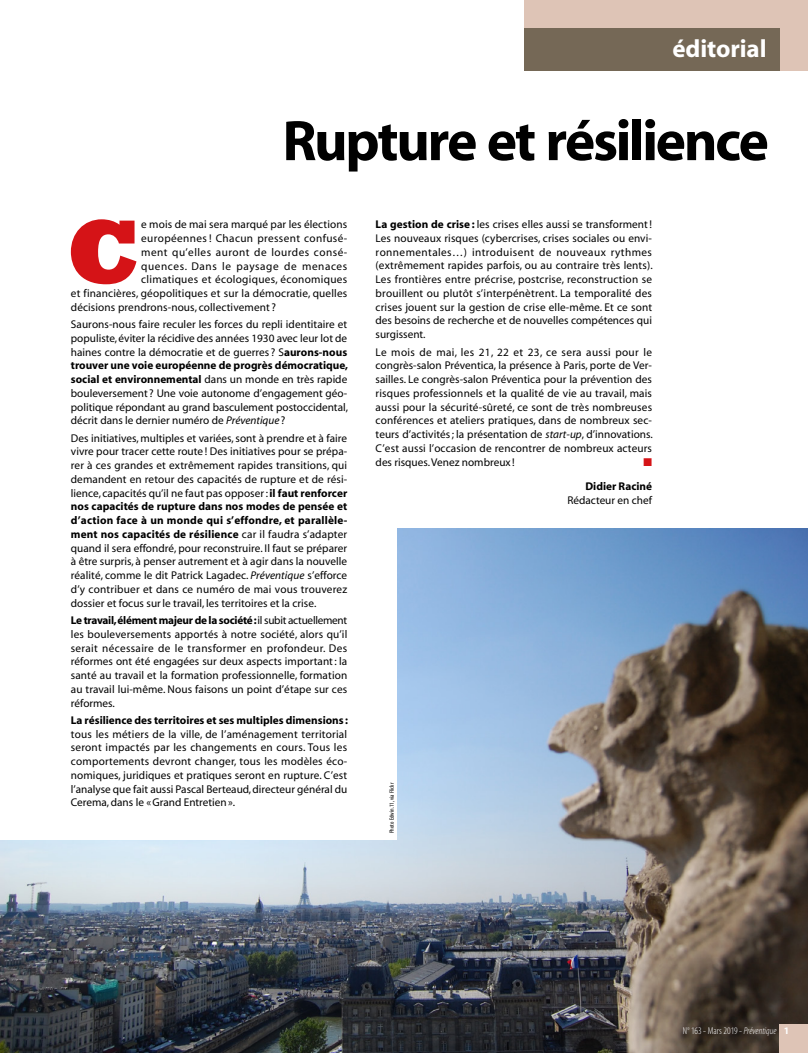
<style>
.page{position:relative;width:808px;height:1053px;background:#fff}
.page>*{position:absolute;margin:0;border:0;box-sizing:border-box;transform-origin:0 0}
.t1{font:800 92.25px "Rockwell";color:#d51317}
.t2{font:57.5px "Myriad MM 700 600";letter-spacing:-.04em;color:#000}
.t3{font:25px "Myriad MM 700 600";letter-spacing:-.005em;color:#fff}
.t4{font:11.25px/13.8px "Myriad MM 400 600";letter-spacing:.005em;color:#000;text-align:justify}
.t5{font:11.25px/13.8px "Myriad MM 700 600";color:#000}
.t6{font:11.25px "Myriad MM 700 600";letter-spacing:-.025em;color:#000}
.t7{font:11.25px "Myriad MM 400 600";letter-spacing:.025em;color:#000}
.t8{font:11.25px "Myriad MM 400 600";letter-spacing:.035em;color:#000}
.t9{font:11.25px "Myriad MM 400 600";letter-spacing:.04em;color:#000}
.t10{font:11.25px "Myriad MM 400 600";letter-spacing:.05em;color:#000}
.t11{font:11.25px "Zapf Dingbats ITC";color:#d51317}
.t12{font:10px "Myriad MM 215 300";letter-spacing:.005em;color:#fff}
.t13{font:6.25px "Myriad MM 400 300";letter-spacing:.01em;color:#000}
.s1{font-family:"Myriad MM 700 600"}
.s2{font-family:"Myriad MM 400 600"}
.s3{font-family:"Myriad MM It 400 600"}
.s4{font-family:"Myriad MM It 215 300"}
</style>
<div class="page">
<img style="left:0;top:528px;width:808px;height:524px">
<div style="left:0;top:521px;width:397px;height:318px;background:#fff"></div>
<div style="left:524px;top:0;width:284px;height:71px;background:#dec4b6"></div>
<div style="left:524px;top:28px;width:256px;height:43px;background:#756856"></div>
<div style="left:780px;top:1024px;width:28px;height:28px;background:#dec4b6"></div>
<h3 class="t3" style="left:672px;top:37px;width:96px">éditorial</h3>
<h2 class="t2" style="left:282px;top:113px;width:488px">Rupture et résilience</h2>
<h1 class="t1" style="left:66px;top:194px;width:75px">C</h1>
<p class="t4" style="left:141px;top:218px;width:207px">e mois de mai sera marqué par les élections</p>
<p class="t8" style="left:141px;top:233px;width:207px">européennes ! Chacun pressent confusé-</p>
<p class="t9" style="left:141px;top:246px;width:207px">ment qu’elles auront de lourdes consé-</p>
<p class="t10" style="left:141px;top:260px;width:207px">quences. Dans le paysage de menaces</p>
<p class="t7" style="left:141px;top:274px;width:207px">climatiques et écologiques, économiques</p>
<p class="t4" style="left:71px;top:287px;width:278px">et financières, géopolitiques et sur la démocratie, quelles</p>
<p class="t4" style="left:71px;top:301px;width:207px">décisions prendrons-nous, collectivement ?</p>
<p class="t4" style="left:71px;top:318px;width:278px">Saurons-nous faire reculer les forces du repli identitaire et populiste, éviter la récidive des années 1930 avec leur lot de haines contre la démocratie et de guerres ? S<span class="s1">aurons-nous</span></p>
<p class="t5" style="left:71px;top:359px;width:279px">trouver une voie européenne de progrès démocratique, social et environnemental <span class="s2">dans un monde en très rapide</span></p>
<p class="t4" style="left:71px;top:387px;width:279px">bouleversement ? Une voie autonome d’engagement géo&shy;politique répondant au grand basculement postoccidental, décrit dans le dernier numéro de <span class="s3">Préventique</span> ?</p>
<p class="t4" style="left:71px;top:431px;width:278px">Des initiatives, multiples et variées, sont à prendre et à faire vivre pour tracer cette route ! Des initiatives pour se prépa&shy;rer à ces grandes et extrêmement rapides transitions, qui demandent en retour des capacités de rupture et de rési&shy;lience, capacités qu’il ne faut pas opposer: <span class="s1">il faut renforcer</span></p>
<p class="t5" style="left:71px;top:500px;width:278px;text-align:justify">nos capacités de rupture dans nos modes de pensée et d’action face à un monde qui s’effondre, et parallèle&shy;ment nos capacités de résilience <span class="s2">car il faudra s’adapter</span></p>
<p class="t4" style="left:71px;top:541px;width:278px">quand il sera effondré, pour reconstruire. Il faut se préparer à être surpris, à penser autrement et à agir dans la nouvelle réalité, comme le dit Patrick Lagadec. <span class="s3">Préventique</span> s’efforce d’y contribuer et dans ce numéro de mai vous trouverez dossier et focus surle travail, les territoires et la crise.</p>
<p class="t6" style="left:71px;top:614px;width:278px">Le travail, élément majeur de la société: <span class="s2">il subit actuellement</span></p>
<p class="t4" style="left:71px;top:627px;width:278px">les bouleversements apportés à notre société, alors qu’il serait nécessaire de le transformer en profondeur. Des réformes ont été engagées sur deux aspects important: la santé au travail et la formation professionnelle, formation au travail lui-même. Nous faisons un point d’étape sur ces réformes.</p>
<p class="t5" style="left:71px;top:713px;width:279px">La résilience des territoires et ses multiples dimensions :</p>
<p class="t4" style="left:71px;top:727px;width:278px">tous les métiers de la ville, de l’aménagement territorial seront impactés par les changements en cours. Tous les comportements devront changer, tous les modèles éco&shy;nomiques, juridiques et pratiques seront en rupture. C’est l’analyse que fait aussi Pascal Berteaud, directeur général du Cerema, dans le «Grand Entretien».</p>
<p class="t4" style="left:376px;top:218px;width:279px"><span class="s1">La gestion de crise :</span> les crises elles aussi se transforment!<br>Les nouveaux risques (cybercrises, crises sociales ou envi&shy;ronnementales…) introduisent de nouveaux rythmes (extrêmement rapides parfois, ou au contraire très lents).<br>Les frontières entre précrise, postcrise, reconstruction se brouillent ou plutôt s’interpénètrent. La temporalité des crises jouent sur la gestion de crise elle-même. Et ce sont des besoins de recherche et de nouvelles compétences qui surgissent.</p>
<p class="t4" style="left:376px;top:345px;width:279px">Le mois de mai, les 21, 22 et 23, ce sera aussi pour le congrès-salon Préventica, la présence à Paris, porte de Ver&shy;sailles. Le congrès-salon Préventica pour la prévention des risques professionnels et la qualité de vie au travail, mais aussi pour la sécurité-sûreté, ce sont de très nombreuses conférences et ateliers pratiques, dans de nombreux sec&shy;teurs d’activités; la présentation de <span class="s3">start-up</span>, d’innovations.<br>C’est aussi l’occasion de rencontrer de nombreux acteurs des risques. Venez nombreux !</p>
<p class="t11" style="left:643px;top:456px;width:10px">■</p>
<p class="t5" style="left:585px;top:480px;width:68px">Didier Raciné</p>
<p class="t4" style="left:567px;top:493px;width:86px">Rédacteur en chef</p>
<p class="t13" style="left:389px;top:833px;width:52px;rotate:-90deg">Photo Edwin.11, via Flickr</p>
<p class="t12" style="left:683px;top:1025px;width:108px">N<sup>o</sup> 163 - Mars 2019-<span class="s4">Préventique</span> <span class="s1">1</span></p>
</div>
